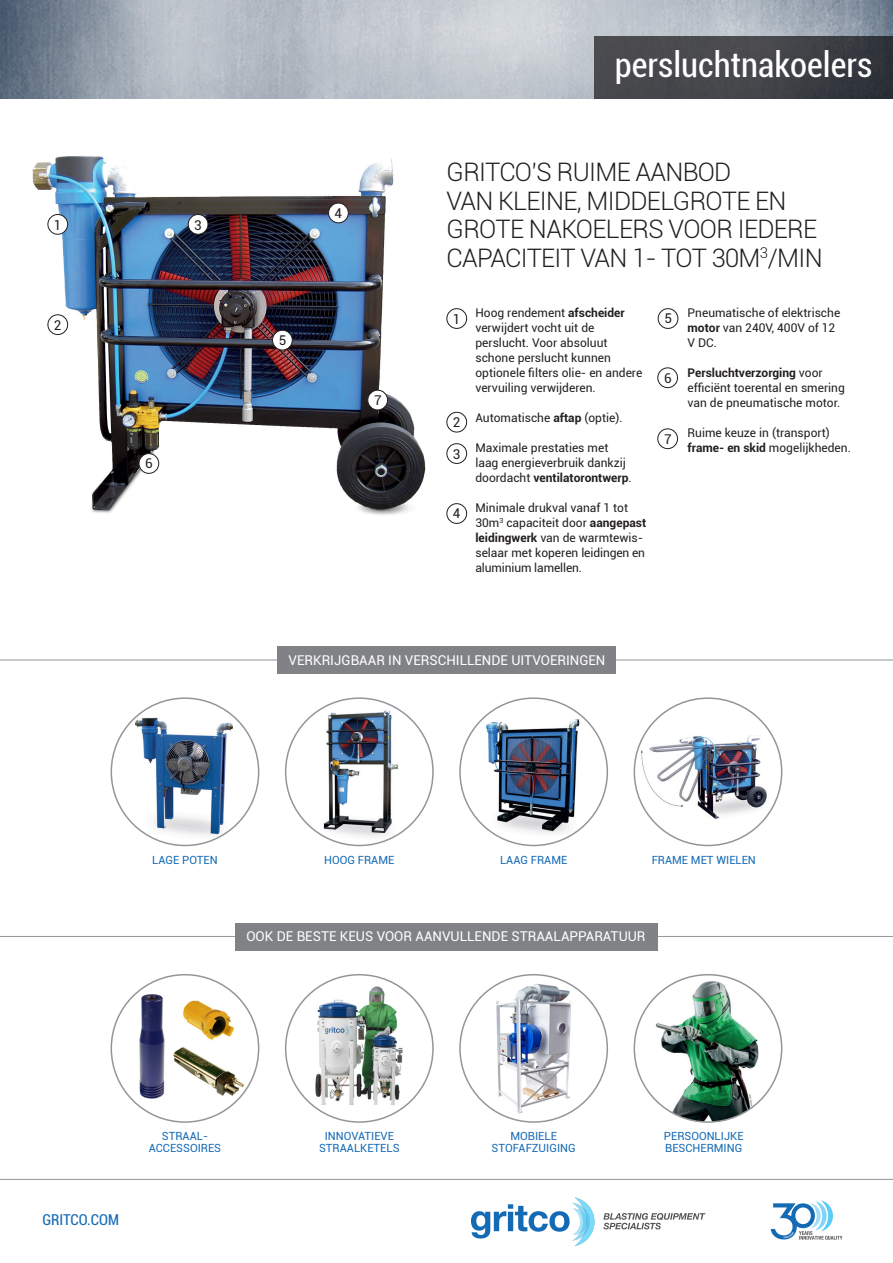
<style>
.page{position:relative;width:893px;height:1263px;background:#fff}
.page>*{position:absolute;margin:0;border:0;box-sizing:border-box;transform-origin:0 0}
.t1{font:condensed 34.5px "Roboto";color:#fff}
.t2{font:300 25.5px/28.5px "Roboto";letter-spacing:-.025em;color:#231f20}
.t3{font:condensed 15px "Roboto";color:#156ab5}
.t4{font:13.5px "Roboto";color:#fff}
.t5{font:13.5px "Roboto";color:#231f20}
.t6{font:12px/15px "Roboto";color:#231f20}
.t7{font:11.25px/12px "Roboto";color:#156ab5;text-align:center}
.s1{font-weight:700}
</style>
<div class="page">
<img style="left:0;top:0;width:893px;height:99px">
<div style="left:446px;top:308px;width:21px;height:21px;border:1px solid #231f20;border-radius:50%"></div>
<div style="left:446px;top:503px;width:21px;height:21px;border:1px solid #231f20;border-radius:50%"></div>
<div style="left:446px;top:412px;width:21px;height:21px;border:1px solid #231f20;border-radius:50%"></div>
<hr style="left:0;top:936px;width:893px;height:1px;background:#939598">
<div style="left:235px;top:923px;width:423px;height:27px;background:#808285"></div>
<hr style="left:0;top:660px;width:893px;height:1px;background:#939598">
<div style="left:277px;top:646px;width:339px;height:28px;background:#808285"></div>
<img style="left:652px;top:981px;width:106px;height:141px">
<div style="left:657px;top:367px;width:21px;height:21px;border:1px solid #231f20;border-radius:50%"></div>
<div style="left:657px;top:428px;width:21px;height:21px;border:1px solid #231f20;border-radius:50%"></div>
<div style="left:658px;top:308px;width:20px;height:21px;border:1px solid #231f20;border-radius:50%"></div>
<img style="left:489px;top:980px;width:89px;height:138px">
<img style="left:133px;top:989px;width:113px;height:114px">
<img style="left:638px;top:733px;width:132px;height:87px">
<img style="left:318px;top:706px;width:85px;height:139px">
<img style="left:482px;top:717px;width:103px;height:125px">
<img style="left:135px;top:717px;width:98px;height:127px">
<div style="left:594px;top:36px;width:299px;height:63px;background:linear-gradient(to right,#505053,#33373d)"></div>
<img style="left:32px;top:156px;width:394px;height:359px">
<div style="left:188px;top:214px;width:20px;height:20px;background:#fff;border-radius:50%"></div>
<div style="left:188px;top:214px;width:21px;height:21px;border:1px solid #231f20;border-radius:50%"></div>
<div style="left:446px;top:443px;width:21px;height:21px;border:1px solid #231f20;border-radius:50%"></div>
<div style="left:328px;top:203px;width:20px;height:20px;background:#fff;border-radius:50%"></div>
<div style="left:328px;top:202px;width:21px;height:21px;border:1px solid #231f20;border-radius:50%"></div>
<div style="left:48px;top:214px;width:20px;height:20px;background:#fff;border-radius:50%"></div>
<div style="left:48px;top:214px;width:20px;height:21px;border:1px solid #231f20;border-radius:50%"></div>
<div style="left:48px;top:315px;width:20px;height:20px;background:#fff;border-radius:50%"></div>
<div style="left:47px;top:314px;width:21px;height:21px;border:1px solid #231f20;border-radius:50%"></div>
<div style="left:273px;top:330px;width:19px;height:20px;background:#fff;border-radius:50%"></div>
<div style="left:272px;top:330px;width:21px;height:20px;border:1px solid #231f20;border-radius:50%"></div>
<div style="left:139px;top:454px;width:20px;height:19px;background:#fff;border-radius:50%"></div>
<div style="left:139px;top:453px;width:20px;height:21px;border:1px solid #231f20;border-radius:50%"></div>
<div style="left:368px;top:390px;width:20px;height:20px;background:#fff;border-radius:50%"></div>
<div style="left:367px;top:390px;width:21px;height:20px;border:1px solid #231f20;border-radius:50%"></div>
<img style="left:307px;top:981px;width:102px;height:128px">
<hr style="left:0;top:1179px;width:893px;height:1px;background:#939598">
<svg style="left:471px;top:1197px;width:123px;height:49px"></svg>
<svg style="left:603px;top:1213px;width:102px;height:16px"></svg>
<svg style="left:771px;top:1200px;width:71px;height:40px"></svg>
<p class="t5" style="left:54px;top:217px;width:9px">1</p>
<p class="t5" style="left:54px;top:317px;width:9px">2</p>
<p class="t5" style="left:194px;top:217px;width:9px">3</p>
<p class="t5" style="left:145px;top:456px;width:9px">6</p>
<p class="t5" style="left:279px;top:332px;width:9px">5</p>
<p class="t5" style="left:335px;top:205px;width:9px">4</p>
<p class="t5" style="left:374px;top:392px;width:9px">7</p>
<h1 class="t1" style="left:615px;top:45px;width:259px">persluchtnakoelers</h1>
<h2 class="t2" style="left:446px;top:158px;width:378px">GRITCO’S RUIME AANBOD<br>VAN KLEINE, MIDDELGROTE EN<br>GROTE NAKOELERS VOOR IEDERE<br>CAPACITEIT VAN 1- TOT 30M<sup>3</sup>/MIN</h2>
<p class="t5" style="left:453px;top:311px;width:9px">1</p>
<p class="t5" style="left:453px;top:415px;width:9px">2</p>
<p class="t5" style="left:453px;top:446px;width:9px">3</p>
<p class="t5" style="left:453px;top:506px;width:9px">4</p>
<p class="t6" style="left:475px;top:306px;width:168px">Hoog rendement <span class="s1">afscheider </span>verwijdert vocht uit de perslucht. Voor absoluut schone perslucht kunnen optionele filters olie- en andere vervuiling verwijderen.</p>
<p class="t6" style="left:475px;top:411px;width:149px">Automatische <span class="s1">aftap</span> (optie).</p>
<p class="t6" style="left:475px;top:441px;width:158px">Maximale prestaties met laag energieverbruik dankzij doordacht <span class="s1">ventilatorontwerp</span>.</p>
<p class="t6" style="left:475px;top:501px;width:172px">Minimale drukval vanaf 1 tot<br>30m<sup>3</sup> capaciteit door <span class="s1">aangepast leidingwerk</span> van de warmtewis&shy;selaar met koperen leidingen en aluminium lamellen.</p>
<p class="t5" style="left:664px;top:311px;width:9px">5</p>
<p class="t5" style="left:664px;top:370px;width:9px">6</p>
<p class="t5" style="left:664px;top:431px;width:9px">7</p>
<p class="t6" style="left:688px;top:306px;width:154px">Pneumatische of elektrische <span class="s1">motor</span> van 240V, 400V of 12<br>V DC.</p>
<p class="t6" style="left:688px;top:366px;width:159px"><span class="s1">Persluchtverzorging</span> voor efficiënt toerental en smering van de pneumatische motor.</p>
<p class="t6" style="left:688px;top:426px;width:165px">Ruime keuze in (transport) <span class="s1">frame- en skid</span> mogelijkheden.</p>
<p class="t4" style="left:289px;top:652px;width:318px">VERKRIJGBAAR IN VERSCHILLENDE UITVOERINGEN</p>
<p class="t7" style="left:152px;top:854px;width:67px">LAGE POTEN</p>
<p class="t7" style="left:324px;top:854px;width:72px">HOOG FRAME</p>
<p class="t7" style="left:500px;top:854px;width:69px">LAAG FRAME</p>
<p class="t7" style="left:652px;top:854px;width:106px">FRAME MET WIELEN</p>
<p class="t4" style="left:246px;top:929px;width:401px">OOK DE BESTE KEUS VOOR AANVULLENDE STRAALAPPARATUUR</p>
<p class="t3" style="left:43px;top:1211px;width:78px">GRITCO.COM</p>
<p class="t7" style="left:149px;top:1130px;width:74px">STRAAL -<br>ACCESSOIRES</p>
<p class="t7" style="left:319px;top:1130px;width:82px">INNOVATIEVE<br>STRAALKETELS</p>
<p class="t7" style="left:492px;top:1130px;width:86px">MOBIELE<br>STOFAFZUIGING</p>
<p class="t7" style="left:664px;top:1130px;width:81px;text-align:left">PERSOONLIJKE<br>BESCHERMING</p>
</div>
